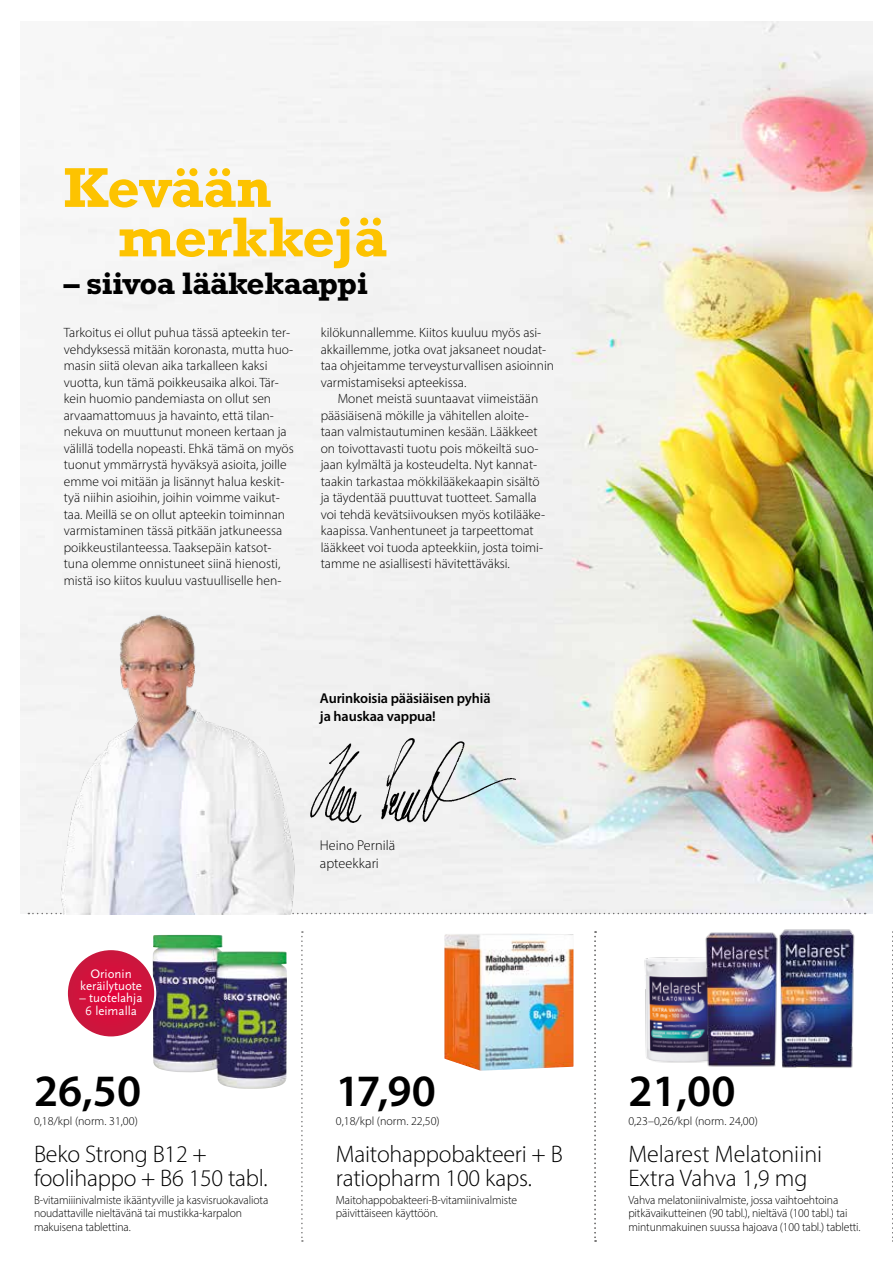
<style>
.page{position:relative;width:893px;height:1263px;background:#fff}
.page>*{position:absolute;margin:0;border:0;box-sizing:border-box;transform-origin:0 0}
.t1{font:700 57px/49.5px "Rockwell Std";letter-spacing:-.01em;color:#fdc300}
.t2{font:600 45px "Myriad Pro";color:#000}
.t3{font:700 31.5px "Rockwell Std";letter-spacing:-.02em;color:#000}
.t4{font:300 24px/24px "Myriad Pro";letter-spacing:-.01em;color:#000}
.t5{font:600 14.25px/18px "Myriad Pro";letter-spacing:-.01em;color:#000}
.t6{font:300 14.25px/18px "Myriad Pro";color:#000}
.t7{font:300 13.5px/16.5px "Myriad Pro";color:#000}
.t8{font:12.9px/12.5px "Scala Sans OT";color:#fff;text-align:center}
.t9{font:300 12px/13.5px "Myriad Pro";letter-spacing:-.01em;color:#000}
</style>
<div class="page">
<img style="left:644px;top:957px;width:58px;height:106px">
<img style="left:21px;top:21px;width:851px;height:892px">
<svg style="left:28px;top:913px;width:838px;height:1px"></svg>
<svg style="left:301px;top:931px;width:2px;height:311px"></svg>
<img style="left:153px;top:935px;width:134px;height:154px">
<img style="left:702px;top:932px;width:71px;height:135px">
<img style="left:773px;top:929px;width:82px;height:139px">
<img style="left:444px;top:934px;width:87px;height:133px">
<svg style="left:67px;top:949px;width:88px;height:88px;background:#d31741"></svg>
<div style="left:66px;top:948px;width:90px;height:90px;border:2px solid #fff;border-radius:50%"></div>
<img style="left:40px;top:604px;width:269px;height:310px">
<img style="left:299px;top:729px;width:223px;height:99px">
<svg style="left:594px;top:931px;width:2px;height:311px"></svg>
<svg style="left:892px;top:931px;width:1px;height:311px"></svg>
<h1 class="t1" style="left:118px;top:162px;width:270px;text-indent:-55px">Kevään merkkejä</h1>
<h3 class="t3" style="left:64px;top:265px;width:306px">– siivoa lääkekaappi</h3>
<p class="t7" style="left:64px;top:324px;width:232px">Tarkoitus ei ollut puhua tässä apteekin ter&shy;vehdyksessä mitään koronasta, mutta huo&shy;masin siitä olevan aika tarkalleen kaksi vuotta, kun tämä poikkeusaika alkoi. Tär&shy;kein huomio pandemiasta on ollut sen arvaamattomuus ja havainto, että tilan&shy;nekuva on muuttunut moneen kertaan ja välillä todella nopeasti. Ehkä tämä on myös tuonut ymmärrystä hyväksyä asioita, joille emme voi mitään ja lisännyt halua keskit&shy;tyä niihin asioihin, joihin voimme vaikut&shy;taa. Meillä se on ollut apteekin toiminnan varmistaminen tässä pitkään jatkuneessa poikkeustilanteessa. Taaksepäin katsot&shy;tuna olemme onnistuneet siinä hienosti, mistä iso kiitos kuuluu vastuulliselle hen-</p>
<p class="t7" style="left:321px;top:324px;width:235px">kilökunnallemme. Kiitos kuuluu myös asi&shy;akkaillemme, jotka ovat jaksaneet noudat&shy;taa ohjeitamme terveysturvallisen asioinnin varmistamiseksi apteekissa.</p>
<p class="t7" style="left:321px;top:390px;width:226px;text-indent:17px">Monet meistä suuntaavat viimeistään pääsiäisenä mökille ja vähitellen aloite&shy;taan valmistautuminen kesään. Lääkkeet on toivottavasti tuotu pois mökeiltä suo&shy;jaan kylmältä ja kosteudelta. Nyt kannat&shy;taakin tarkastaa mökkilääkekaapin sisältö ja täydentää puuttuvat tuotteet. Samalla voi tehdä kevätsiivouksen myös kotilääke&shy;kaapissa. Vanhentuneet ja tarpeettomat lääkkeet voi tuoda apteekkiin, josta toimi&shy;tamme ne asiallisesti hävitettäväksi.</p>
<p class="t5" style="left:320px;top:689px;width:172px">Aurinkoisia pääsiäisen pyhiä ja hauskaa vappua!</p>
<p class="t8" style="left:80px;top:967px;width:63px">Orionin keräilytuote</p>
<p class="t8" style="left:80px;top:992px;width:64px">– tuotelahja<br>6 leimalla</p>
<h2 class="t2" style="left:34px;top:1062px;width:109px">26,50</h2>
<p class="t9" style="left:34px;top:1114px;width:105px">0,18/kpl (norm. 31,00)</p>
<h3 class="t4" style="left:34px;top:1142px;width:235px">Beko Strong B12 + foolihappo + B6 150 tabl.</h3>
<p class="t9" style="left:34px;top:1193px;width:236px">B-vitamiiinivalmiste ikääntyville ja kasvisruokavaliota noudattaville nieltävänä tai mustikka-karpalon makuisena tablettina.</p>
<p class="t6" style="left:320px;top:836px;width:77px">Heino Pernilä apteekkari</p>
<h2 class="t2" style="left:336px;top:1062px;width:101px">17,90</h2>
<p class="t9" style="left:336px;top:1114px;width:105px">0,18/kpl (norm. 22,50)</p>
<h3 class="t4" style="left:336px;top:1142px;width:228px">Maitohappobakteeri + B ratiopharm 100 kaps.</h3>
<p class="t9" style="left:336px;top:1193px;width:183px">Maitohappobakteeri-B-vitamiinivalmiste päivittäiseen käyttöön.</p>
<h2 class="t2" style="left:628px;top:1062px;width:109px">21,00</h2>
<p class="t9" style="left:628px;top:1114px;width:131px">0,23–0,26/kpl (norm. 24,00)</p>
<h3 class="t4" style="left:628px;top:1142px;width:195px">Melarest Melatoniini<br>Extra Vahva 1,9 mg</h3>
<p class="t9" style="left:628px;top:1193px;width:234px">Vahva melatoniinivalmiste, jossa vaihtoehtoina pitkävaikutteinen (90 tabl.), nieltävä (100 tabl.) tai mintunmakuinen suussa hajoava (100 tabl.) tabletti.</p>
</div>
